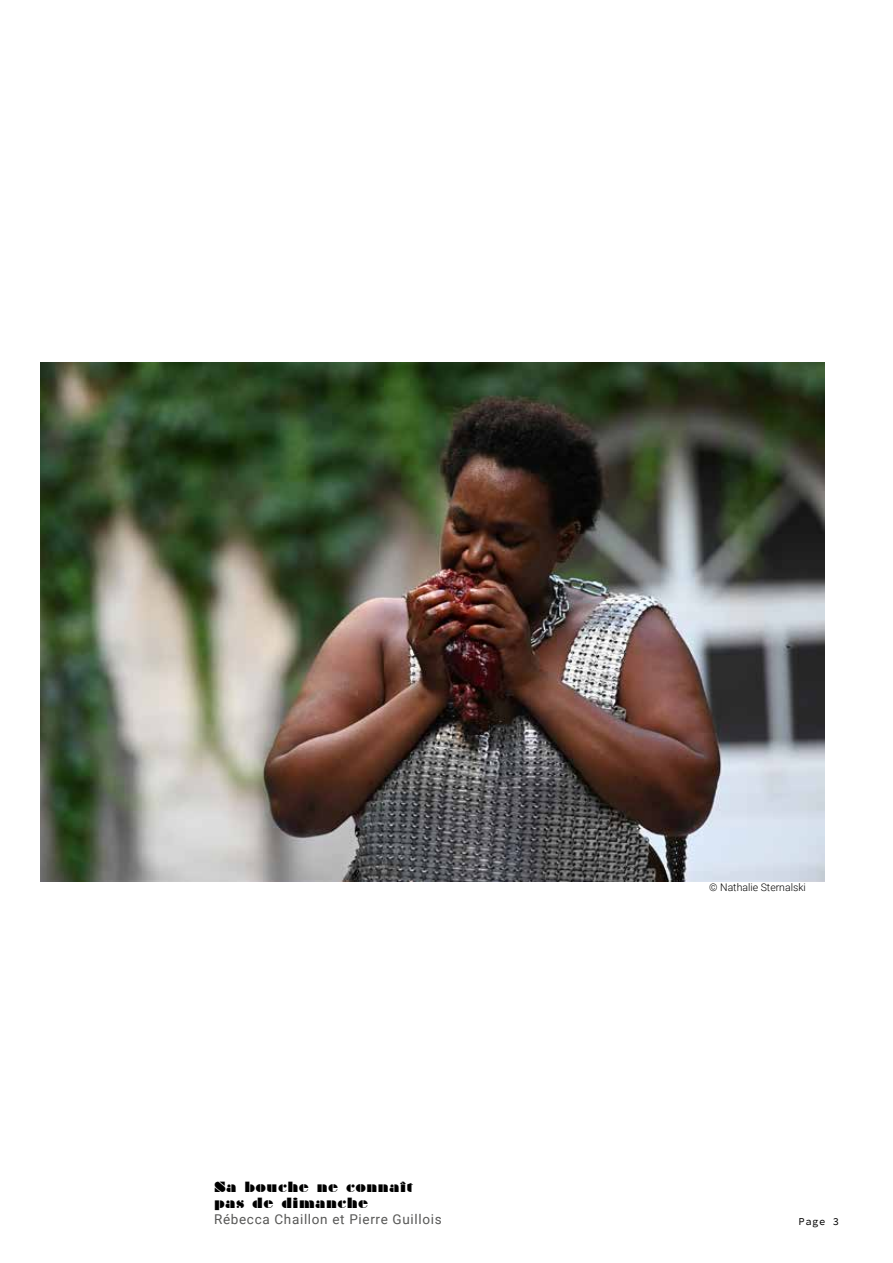
<style>
.page{position:relative;width:893px;height:1263px;background:#fff}
.page>*{position:absolute;margin:0;border:0;box-sizing:border-box;transform-origin:0 0}
.t1{font:13.5px "Roboto";letter-spacing:.05em;color:#575756}
.t2{font:13.5px/16.2px "Braggadocio";letter-spacing:.05em;color:#000}
.t3{font:300 10.5px "Roboto";color:#000}
.t4{font:10.5px "Source Code Pro";color:#000}
</style>
<div class="page">
<img style="left:40px;top:363px;width:784px;height:519px">
<p class="t2" style="left:214px;top:1179px;width:200px">Sa bouche ne connaît pas de dimanche</p>
<p class="t1" style="left:214px;top:1210px;width:229px">Rébecca Chaillon et Pierre Guillois</p>
<p class="t3" style="left:709px;top:880px;width:98px">© Nathalie Sternalski</p>
<p class="t4" style="left:798px;top:1214px;width:42px">Page 3</p>
</div>
